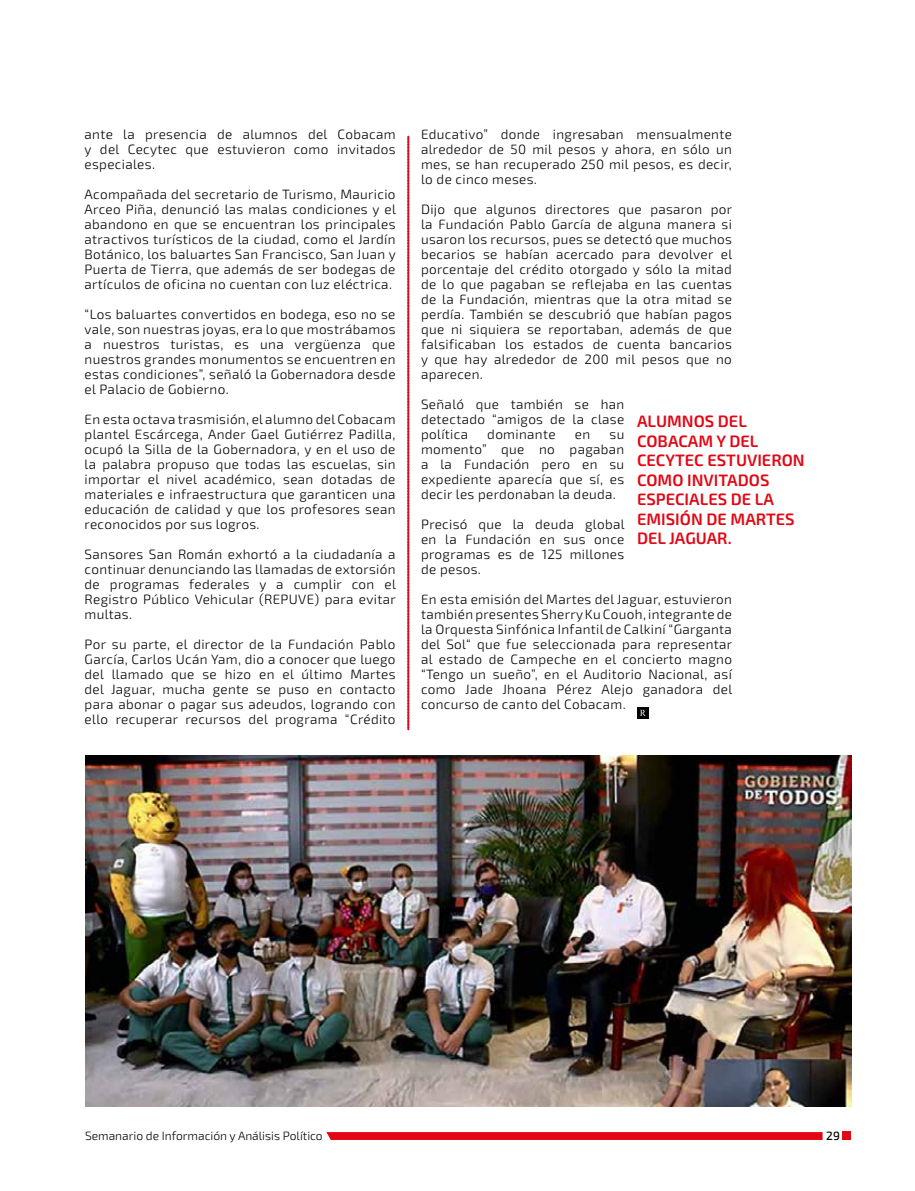
<style>
.page{position:relative;width:915px;height:1191px;background:#fff}
.page>*{position:absolute;margin:0;border:0;box-sizing:border-box;transform-origin:0 0}
.t1{font:600 16.5px/19.5px "Exo 2";color:#e30613}
.t2{font:300 13.5px/15px "Exo 2";letter-spacing:.025em;color:#000;text-align:justify}
.t3{font:300 12px "Exo 2";color:#000}
.t4{font:500 12px "Exo 2";color:#000}
</style>
<div class="page">
<div style="left:842px;top:1131px;width:8px;height:9px;background:#e30613"></div>
<svg style="left:326px;top:1132px;width:496px;height:8px;background:#e30a17"></svg>
<svg style="left:407px;top:136px;width:2px;height:594px"></svg>
<img style="left:85px;top:755px;width:765px;height:351px">
<div style="left:637px;top:707px;width:11px;height:12px;background:#000"></div>
<svg style="left:640px;top:710px;width:5px;height:6px"></svg>
<p class="t2" style="left:85px;top:127px;width:312px">ante la presencia de alumnos del Cobacam y del Cecytec que estuvieron como invitados especiales.</p>
<p class="t2" style="left:85px;top:187px;width:312px">Acompañada del secretario de Turismo, Mauricio Arceo Piña, denunció las malas condiciones y el abandono en que se encuentran los principales atractivos turísticos de la ciudad, como el Jardín Botánico, los baluartes San Francisco, San Juan y Puerta de Tierra, que además de ser bodegas de artículos de oficina no cuentan con luz eléctrica.</p>
<p class="t2" style="left:85px;top:307px;width:312px">“Los baluartes convertidos en bodega, eso no se vale, son nuestras joyas, era lo que mostrábamos a nuestros turistas, es una vergüenza que nuestros grandes monumentos se encuentren en estas condiciones”, señaló la Gobernadora desde el Palacio de Gobierno.</p>
<p class="t2" style="left:85px;top:412px;width:312px">En esta octava trasmisión, el alumno del Cobacam plantel Escárcega, Ander Gael Gutiérrez Padilla, ocupó la Silla de la Gobernadora, y en el uso de la palabra propuso que todas las escuelas, sin importar el nivel académico, sean dotadas de materiales e infraestructura que garanticen una educación de calidad y que los profesores sean reconocidos por sus logros.</p>
<p class="t2" style="left:85px;top:547px;width:313px">Sansores San Román exhortó a la ciudadanía a continuar denunciando las llamadas de extorsión de programas federales y a cumplir con el Registro Público Vehicular (REPUVE) para evitar multas.</p>
<p class="t2" style="left:85px;top:637px;width:312px">Por su parte, el director de la Fundación Pablo García, Carlos Ucán Yam, dio a conocer que luego del llamado que se hizo en el último Martes del Jaguar, mucha gente se puso en contacto para abonar o pagar sus adeudos, logrando con ello recuperar recursos del programa “Crédito</p>
<p class="t2" style="left:421px;top:127px;width:312px">Educativo” donde ingresaban mensualmente alrededor de 50 mil pesos y ahora, en sólo un mes, se han recuperado 250 mil pesos, es decir, lo de cinco meses.</p>
<p class="t2" style="left:421px;top:202px;width:313px">Dijo que algunos directores que pasaron por la Fundación Pablo García de alguna manera si usaron los recursos, pues se detectó que muchos becarios se habían acercado para devolver el porcentaje del crédito otorgado y sólo la mitad de lo que pagaban se reflejaba en las cuentas de la Fundación, mientras que la otra mitad se perdía. También se descubrió que habían pagos que ni siquiera se reportaban, además de que falsificaban los estados de cuenta bancarios y que hay alrededor de 200 mil pesos que no aparecen.</p>
<p class="t2" style="left:421px;top:397px;width:205px">Señaló que también se han detectado “amigos de la clase política</p>
<p class="t1" style="left:637px;top:412px;width:169px">ALUMNOS DEL<br>COBACAM Y DEL<br>CECYTEC ESTUVIERON<br>COMO INVITADOS<br>ESPECIALES DE LA<br>EMISIÓN DE MARTES<br>DEL JAGUAR.</p>
<p class="t2" style="left:487px;top:427px;width:70px">dominante</p>
<p class="t2" style="left:574px;top:427px;width:17px">en</p>
<p class="t2" style="left:421px;top:427px;width:205px;text-indent:188px">su momento” que no pagaban a la Fundación pero en su expediente aparecía que sí, es decir les perdonaban la deuda.</p>
<p class="t2" style="left:421px;top:517px;width:205px">Precisó que la deuda global en la Fundación en sus once programas es de 125 millones de pesos.</p>
<p class="t2" style="left:421px;top:592px;width:312px">En esta emisión del Martes del Jaguar, estuvieron también presentes Sherry Ku Couoh, integrante de la Orquesta Sinfónica Infantil de Calkiní “Garganta del Sol“ que fue seleccionada para representar al estado de Campeche en el concierto magno “Tengo un sueño”, en el Auditorio Nacional, así como Jade Jhoana Pérez Alejo ganadora del concurso de canto del Cobacam.</p>
<p class="t3" style="left:85px;top:1128px;width:239px">Semanario de Información y Análisis Político</p>
<p class="t4" style="left:826px;top:1128px;width:15px">29</p>
</div>
